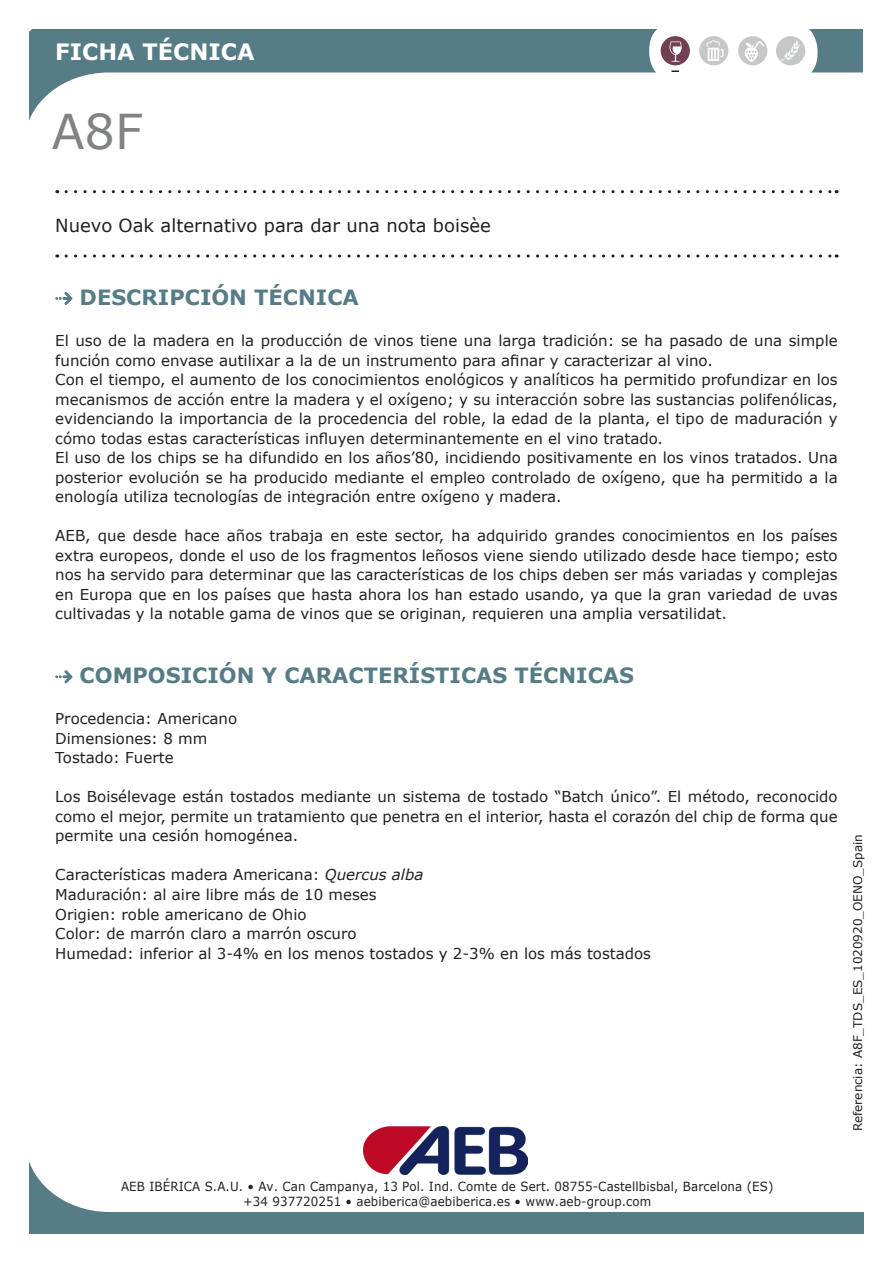
<style>
.page{position:relative;width:893px;height:1263px;background:#fff}
.page>*{position:absolute;margin:0;border:0;box-sizing:border-box;transform-origin:0 0}
.t1{font:48px "Verdana";color:#808285}
.t2{font:700 22.5px "Verdana";color:#fff}
.t3{font:700 21px "Verdana";color:#567c85}
.t4{font:18px "Verdana";color:#231f20}
.t5{font:15px/19.5px "Verdana";color:#231f20;text-align:justify}
.t6{font:12.6px/15.1px "Verdana";letter-spacing:.01em;color:#231f20;text-align:center;scale:.94 1}
.t7{font:12px "Verdana";color:#231f20}
.s1{font-style:italic}
</style>
<div class="page">
<svg style="left:30px;top:1164px;width:834px;height:69px"></svg>
<svg style="left:66px;top:190px;width:771px;height:3px"></svg>
<svg style="left:66px;top:254px;width:771px;height:4px"></svg>
<svg style="left:29px;top:30px;width:834px;height:91px"></svg>
<svg style="left:649px;top:21px;width:167px;height:61px"></svg>
<div style="left:650px;top:22px;width:167px;height:60px;background:#fff;border-radius:28px"></div>
<svg style="left:671px;top:70px;width:8px;height:2px"></svg>
<div style="left:776px;top:36px;width:29px;height:29px;background:#c6c7c8;border-radius:50%"></div>
<svg style="left:780px;top:40px;width:20px;height:21px"></svg>
<div style="left:738px;top:36px;width:29px;height:29px;background:#c6c7c8;border-radius:50%"></div>
<div style="left:661px;top:36px;width:29px;height:29px;background:#724053;border-radius:50%"></div>
<div style="left:699px;top:36px;width:29px;height:29px;background:#c6c7c8;border-radius:50%"></div>
<svg style="left:706px;top:40px;width:17px;height:21px"></svg>
<svg style="left:670px;top:41px;width:12px;height:21px"></svg>
<svg style="left:745px;top:41px;width:19px;height:21px"></svg>
<img style="left:363px;top:1127px;width:165px;height:48px">
<svg style="left:55px;top:292px;width:17px;height:13px"></svg>
<svg style="left:55px;top:670px;width:17px;height:13px"></svg>
<h2 class="t2" style="left:55px;top:36px;width:201px">FICHA TÉCNICA</h2>
<p class="t1" style="left:52px;top:99px;width:92px">A8F</p>
<p class="t4" style="left:55px;top:213px;width:437px">Nuevo Oak alternativo para dar una nota boisèe</p>
<p class="t3" style="left:80px;top:282px;width:281px">DESCRIPCIÓN TÉCNICA</p>
<p class="t5" style="left:55px;top:331px;width:784px">El uso de la madera en la producción de vinos tiene una larga tradición: se ha pasado de una simple función como envase autilixar a la de un instrumento para afinar y caracterizar al vino.</p>
<p class="t5" style="left:55px;top:370px;width:784px">Con el tiempo, el aumento de los conocimientos enológicos y analíticos ha permitido profundizar en los mecanismos de acción entre la madera y el oxígeno; y su interacción sobre las sustancias polifenólicas, evidenciando la importancia de la procedencia del roble, la edad de la planta, el tipo de maduración y cómo todas estas características influyen determinantemente en el vino tratado.</p>
<p class="t5" style="left:55px;top:448px;width:784px">El uso de los chips se ha difundido en los años’80, incidiendo positivamente en los vinos tratados. Una posterior evolución se ha producido mediante el empleo controlado de oxígeno, que ha permitido a la enología utiliza tecnologías de integración entre oxígeno y madera.</p>
<p class="t5" style="left:55px;top:526px;width:784px">AEB, que desde hace años trabaja en este sector, ha adquirido grandes conocimientos en los países extra europeos, donde el uso de los fragmentos leñosos viene siendo utilizado desde hace tiempo; esto nos ha servido para determinar que las características de los chips deben ser más variadas y complejas en Europa que en los países que hasta ahora los han estado usando, ya que la gran variedad de uvas cultivadas y la notable gama de vinos que se originan, requieren una amplia versatilidat.</p>
<p class="t3" style="left:80px;top:661px;width:556px">COMPOSICIÓN Y CARACTERÍSTICAS TÉCNICAS</p>
<p class="t5" style="left:55px;top:709px;width:183px">Procedencia: Americano</p>
<p class="t5" style="left:55px;top:729px;width:154px">Dimensiones: 8 mm</p>
<p class="t5" style="left:55px;top:748px;width:120px">Tostado: Fuerte</p>
<p class="t5" style="left:55px;top:787px;width:784px">Los Boisélevage están tostados mediante un sistema de tostado “Batch único”. El método, reconocido como el mejor, permite un tratamiento que penetra en el interior, hasta el corazón del chip de forma que permite una cesión homogénea.</p>
<p class="t5" style="left:55px;top:865px;width:370px">Características madera Americana: <span class="s1">Quercus alba</span></p>
<p class="t5" style="left:55px;top:885px;width:323px">Maduración: al aire libre más de 10 meses</p>
<p class="t5" style="left:55px;top:904px;width:253px">Origien: roble americano de Ohio</p>
<p class="t5" style="left:55px;top:924px;width:303px">Color: de marrón claro a marrón oscuro</p>
<p class="t5" style="left:55px;top:943px;width:597px">Humedad: inferior al 3-4% en los menos tostados y 2-3% en los más tostados</p>
<p class="t7" style="left:850px;top:1131px;width:299px;rotate:-90deg">Referencia: A8F_TDS_ES_1020920_OENO_Spain</p>
<p class="t6" style="left:121px;top:1178px;width:695px">AEB IBÉRICA S.A.U. • Av. Can Campanya, 13 Pol. Ind. Comte de Sert. 08755-Castellbisbal, Barcelona (ES) +34 937720251 • aebiberica@aebiberica.es • www.aeb-group.com</p>
</div>
